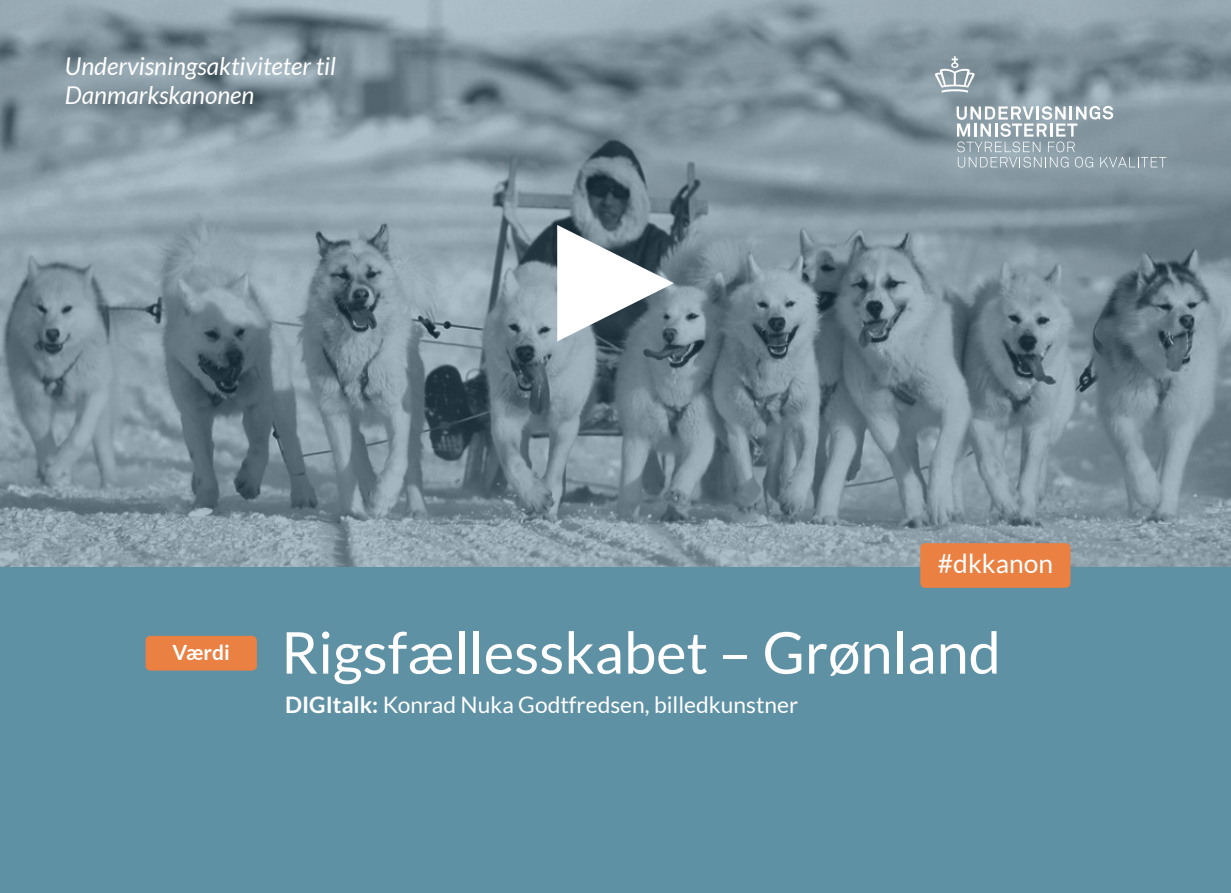
<style>
.page{position:relative;width:1231px;height:893px;background:#fff}
.page>*{position:absolute;margin:0;border:0;box-sizing:border-box;transform-origin:0 0}
.t1{font:57.75px "Lato";color:#fff}
.t2{font:26.43px "Lato";color:#fff}
.t3{font:italic 24.5px/29.4px "Lato";color:#fff}
.t4{font:22.75px "Lato";color:#fff}
.t5{font:700 21px "Lato";color:#fff}
.s1{font-weight:700}
</style>
<div class="page">
<div style="left:0;top:1px;width:1230px;height:892px;background:#5f91a5"></div>
<div style="left:145px;top:636px;width:112px;height:35px;background:#ea8042;border-radius:5px"></div>
<img style="left:0;top:0;width:1230px;height:566px">
<svg style="left:934px;top:56px;width:40px;height:37px"></svg>
<svg style="left:956px;top:106px;width:210px;height:62px;background:#9dacb4"></svg>
<div style="left:920px;top:543px;width:150px;height:45px;background:#ea8042;border-radius:5px"></div>
<svg style="left:557px;top:225px;width:116px;height:116px;background:#a8b1b6"></svg>
<p class="t3" style="left:65px;top:52px;width:272px">Undervisningsaktiviteter til<br>Danmarkskanonen</p>
<p class="t2" style="left:937px;top:548px;width:117px">#dkkanon</p>
<p class="t5" style="left:172px;top:641px;width:59px">Værdi</p>
<h1 class="t1" style="left:281px;top:621px;width:721px">Rigsfællesskabet – Grønland</h1>
<p class="t4" style="left:285px;top:692px;width:514px"><span class="s1">DIGItalk:</span> Konrad Nuka Godtfredsen, billedkunstner</p>
</div>
